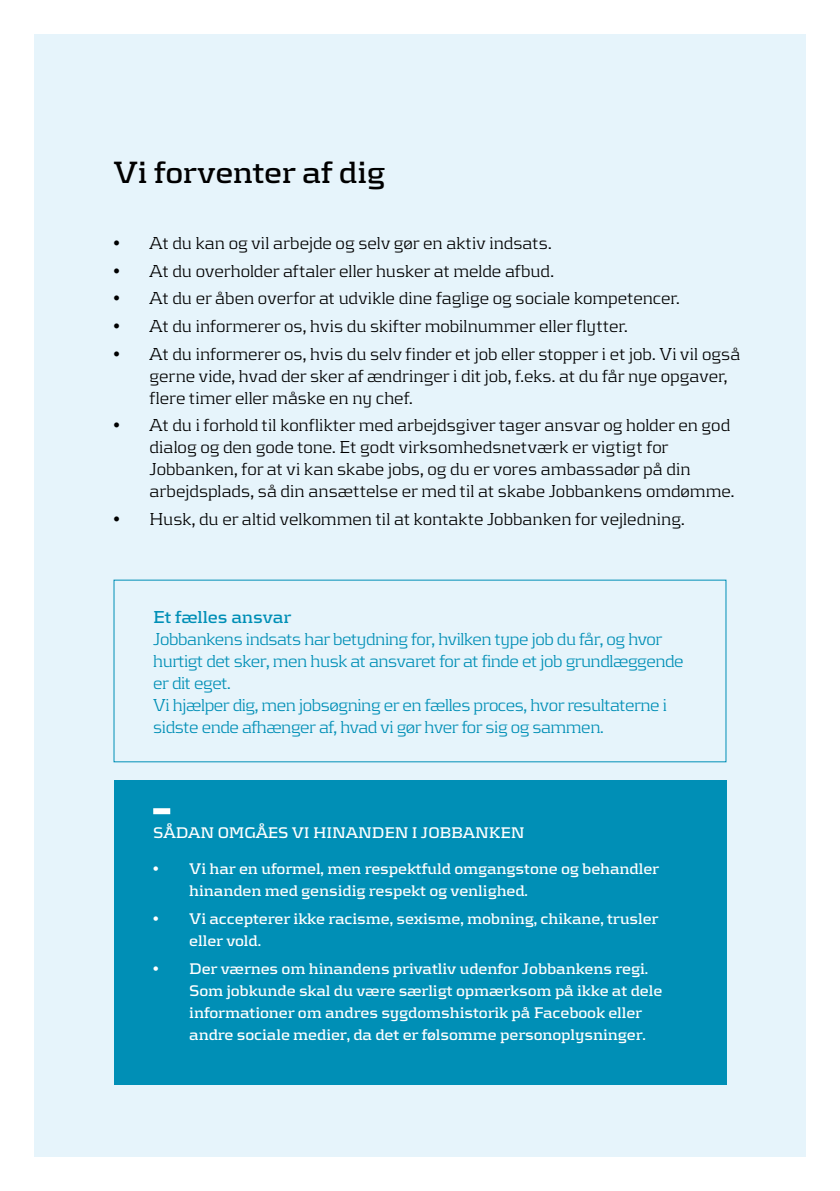
<style>
.page{position:relative;width:840px;height:1191px;background:#fff}
.page>*{position:absolute;margin:0;border:0;box-sizing:border-box;transform-origin:0 0}
.t1{font:700 32px "Kontrapunkt";letter-spacing:-.01em;color:#000}
.t2{font:300 18px/22px "Kontrapunkt";color:#000}
.t3{font:300 18px/22px "Kontrapunkt";letter-spacing:-.025em;color:#008fb6}
.t4{font:700 18px "Kontrapunkt";letter-spacing:-.01em;color:#008fb6}
.t5{font:700 16px/22px "Kontrapunkt";letter-spacing:-.01em;color:#fff}
</style>
<div class="page">
<div style="left:34px;top:34px;width:771px;height:1123px;background:#e6f4fb"></div>
<div style="left:113px;top:780px;width:613px;height:304px;background:#008fb6"></div>
<div style="left:153px;top:808px;width:17px;height:6px;background:#fff"></div>
<h1 class="t1" style="left:113px;top:154px;width:273px">Vi forventer af dig</h1>
<p class="t2" style="left:113px;top:231px;width:439px">• At du kan og vil arbejde og selv gør en aktiv indsats.</p>
<p class="t2" style="left:113px;top:259px;width:441px">• At du overholder aftaler eller husker at melde afbud.</p>
<p class="t2" style="left:113px;top:287px;width:567px">• At du er åben overfor at udvikle dine faglige og sociale kompetencer.</p>
<p class="t2" style="left:113px;top:314px;width:515px">• At du informerer os, hvis du skifter mobilnummer eller flytter.</p>
<p class="t2" style="left:149px;top:342px;width:592px;text-indent:-36px">• At du informerer os, hvis du selv finder et job eller stopper i et job. Vi vil også gerne vide, hvad der sker af ændringer i dit job, f.eks. at du får nye opgaver, flere timer eller måske en ny chef.</p>
<p class="t2" style="left:149px;top:414px;width:586px;text-indent:-36px">• At du i forhold til konflikter med arbejdsgiver tager ansvar og holder en god dialog og den gode tone. Et godt virksomhedsnetværk er vigtigt for Jobbanken, for at vi kan skabe jobs, og du er vores ambassadør på din arbejdsplads, så din ansættelse er med til at skabe Jobbankens omdømme.</p>
<p class="t2" style="left:113px;top:507px;width:572px">• Husk, du er altid velkommen til at kontakte Jobbanken for vejledning.</p>
<p class="t4" style="left:153px;top:606px;width:139px">Et fælles ansvar</p>
<p class="t3" style="left:153px;top:627px;width:531px">Jobbankens indsats har betydning for, hvilken type job du får, og hvor hurtigt det sker, men husk at ansvaret for at finde et job grundlæggende er dit eget.<br>Vi hjælper dig, men jobsøgning er en fælles proces, hvor resultaterne i sidste ende afhænger af, hvad vi gør hver for sig og sammen.</p>
<p class="t5" style="left:153px;top:821px;width:373px">SÅDAN OMGÅES VI HINANDEN I JOBBANKEN</p>
<p class="t5" style="left:189px;top:857px;width:471px;text-indent:-36px">• Vi har en uformel, men respektfuld omgangstone og behandler hinanden med gensidig respekt og venlighed.</p>
<p class="t5" style="left:189px;top:907px;width:470px;text-indent:-36px">• Vi accepterer ikke racisme, sexisme, mobning, chikane, trusler eller vold.</p>
<p class="t5" style="left:189px;top:957px;width:474px;text-indent:-36px">• Der værnes om hinandens privatliv udenfor Jobbankens regi.<br>Som jobkunde skal du være særligt opmærksom på ikke at dele informationer om andres sygdomshistorik på Facebook eller andre sociale medier, da det er følsomme personoplysninger.</p>
</div>
